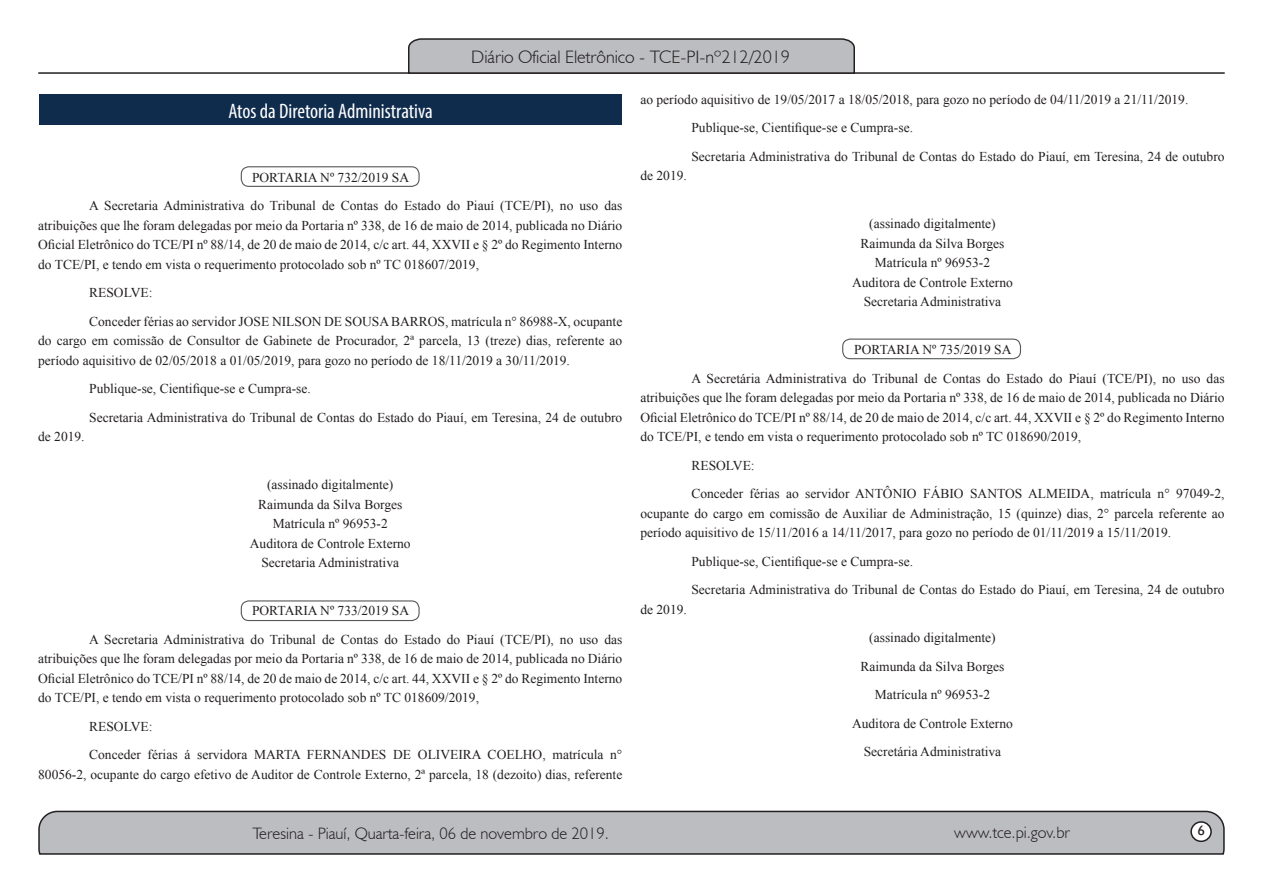
<style>
.page{position:relative;width:1263px;height:893px;background:#fff}
.page>*{position:absolute;margin:0;border:0;box-sizing:border-box;transform-origin:0 0}
.t1{font:condensed 21px "Myriad Pro";color:#fff}
.t2{font:300 18px "Humanist 521 BT";color:#231f20}
.t3{font:300 16.5px "Humanist 521 BT";color:#231f20}
.t4{font:15px "Estrangelo Edessa";color:#231f20}
.parag__12{font:13.5px/19.5px "Times New Roman";color:#231f20;text-align:justify}
.assinatura_centraliz{font:13.5px "Times New Roman";color:#231f20}
.PROC_CENTRALIZADO{font:13.5px "Times New Roman";color:#231f20}
</style>
<div class="page">
<svg style="left:38px;top:810px;width:1187px;height:45px;background:#b3b3b6"></svg>
<div style="left:1191px;top:822px;width:20px;height:19px;background:#fff;border-radius:50%"></div>
<div style="left:1190px;top:821px;width:22px;height:21px;border:2px solid #231f20;border-radius:50%"></div>
<hr style="left:38px;top:72px;width:1187px;height:2px;background:#231f20">
<svg style="left:407px;top:38px;width:449px;height:36px;background:#aeafb2"></svg>
<div style="left:39px;top:94px;width:583px;height:31px;background:#102c4d"></div>
<div style="left:241px;top:166px;width:179px;height:21px;border:1px solid #57585a;border-radius:8px"></div>
<div style="left:241px;top:600px;width:179px;height:21px;border:1px solid #57585a;border-radius:8px"></div>
<div style="left:842px;top:339px;width:179px;height:20px;border:1px solid #57585a;border-radius:8px"></div>
<h2 class="t2" style="left:471px;top:46px;width:320px">Diário Oficial Eletrônico - TCE-PI-nº212/2019</h2>
<p class="t1" style="left:228px;top:98px;width:206px">Atos da Diretoria Administrativa</p>
<p class="assinatura_centraliz" style="left:252px;top:168px;width:159px">PORTARIA Nº 732/2019 SA</p>
<p class="parag__12" style="left:38px;top:196px;width:586px;text-indent:51px">A Secretaria Administrativa do Tribunal de Contas do Estado do Piauí (TCE/PI), no uso das atribuições que lhe foram delegadas por meio da Portaria nº 338, de 16 de maio de 2014, publicada no Diário Oficial Eletrônico do TCE/PI nº 88/14, de 20 de maio de 2014, c/c art. 44, XXVII e § 2º do Regimento Interno do TCE/PI, e tendo em vista o requerimento protocolado sob nº TC 018607/2019,</p>
<p class="parag__12" style="left:89px;top:283px;width:65px">RESOLVE:</p>
<p class="parag__12" style="left:38px;top:311px;width:586px;text-indent:51px">Conceder férias ao servidor JOSE NILSON DE SOUSA BARROS, matrícula n° 86988-X, ocupante do cargo em comissão de Consultor de Gabinete de Procurador, 2ª parcela, 13 (treze) dias, referente ao período aquisitivo de 02/05/2018 a 01/05/2019, para gozo no período de 18/11/2019 a 30/11/2019.</p>
<p class="parag__12" style="left:89px;top:379px;width:223px">Publique-se, Cientifique-se e Cumpra-se.</p>
<p class="parag__12" style="left:89px;top:407px;width:535px">Secretaria Administrativa do Tribunal de Contas do Estado do Piauí, em Teresina, 24 de outubro</p>
<p class="parag__12" style="left:38px;top:427px;width:48px">de 2019.</p>
<p class="assinatura_centraliz" style="left:267px;top:476px;width:128px">(assinado digitalmente)</p>
<p class="assinatura_centraliz" style="left:258px;top:495px;width:146px">Raimunda da Silva Borges</p>
<p class="assinatura_centraliz" style="left:273px;top:515px;width:117px">Matrícula nº 96953-2</p>
<p class="assinatura_centraliz" style="left:250px;top:534px;width:162px">Auditora de Controle Externo</p>
<p class="assinatura_centraliz" style="left:261px;top:554px;width:139px">Secretaria Administrativa</p>
<p class="PROC_CENTRALIZADO" style="left:252px;top:602px;width:159px">PORTARIA Nº 733/2019 SA</p>
<p class="parag__12" style="left:38px;top:629px;width:586px;text-indent:51px">A Secretaria Administrativa do Tribunal de Contas do Estado do Piauí (TCE/PI), no uso das atribuições que lhe foram delegadas por meio da Portaria nº 338, de 16 de maio de 2014, publicada no Diário Oficial Eletrônico do TCE/PI nº 88/14, de 20 de maio de 2014, c/c art. 44, XXVII e § 2º do Regimento Interno do TCE/PI, e tendo em vista o requerimento protocolado sob nº TC 018609/2019,</p>
<p class="parag__12" style="left:89px;top:716px;width:65px">RESOLVE:</p>
<p class="parag__12" style="left:38px;top:745px;width:586px;text-align:right">Conceder férias á servidora MARTA FERNANDES DE OLIVEIRA COELHO, matrícula n°<br>80056-2, ocupante do cargo efetivo de Auditor de Controle Externo, 2ª parcela, 18 (dezoito) dias, referente</p>
<p class="parag__12" style="left:640px;top:89px;width:549px">ao período aquisitivo de 19/05/2017 a 18/05/2018, para gozo no período de 04/11/2019 a 21/11/2019.</p>
<p class="parag__12" style="left:691px;top:118px;width:223px">Publique-se, Cientifique-se e Cumpra-se.</p>
<p class="parag__12" style="left:691px;top:146px;width:535px">Secretaria Administrativa do Tribunal de Contas do Estado do Piauí, em Teresina, 24 de outubro</p>
<p class="parag__12" style="left:640px;top:166px;width:48px">de 2019.</p>
<p class="assinatura_centraliz" style="left:869px;top:215px;width:128px">(assinado digitalmente)</p>
<p class="assinatura_centraliz" style="left:860px;top:234px;width:146px">Raimunda da Silva Borges</p>
<p class="assinatura_centraliz" style="left:875px;top:254px;width:117px">Matrícula nº 96953-2</p>
<p class="assinatura_centraliz" style="left:852px;top:273px;width:162px">Auditora de Controle Externo</p>
<p class="assinatura_centraliz" style="left:864px;top:293px;width:139px">Secretaria Administrativa</p>
<p class="assinatura_centraliz" style="left:854px;top:341px;width:159px">PORTARIA Nº 735/2019 SA</p>
<p class="parag__12" style="left:640px;top:368px;width:586px;text-indent:51px">A Secretária Administrativa do Tribunal de Contas do Estado do Piauí (TCE/PI), no uso das atribuições que lhe foram delegadas por meio da Portaria nº 338, de 16 de maio de 2014, publicada no Diário Oficial Eletrônico do TCE/PI nº 88/14, de 20 de maio de 2014, c/c art. 44, XXVII e § 2º do Regimento Interno do TCE/PI, e tendo em vista o requerimento protocolado sob nº TC 018690/2019,</p>
<p class="parag__12" style="left:691px;top:455px;width:65px">RESOLVE:</p>
<p class="parag__12" style="left:640px;top:484px;width:586px;text-indent:51px">Conceder férias ao servidor ANTÔNIO FÁBIO SANTOS ALMEIDA, matrícula n° 97049-2, ocupante do cargo em comissão de Auxiliar de Administração, 15 (quinze) dias, 2° parcela referente ao período aquisitivo de 15/11/2016 a 14/11/2017, para gozo no período de 01/11/2019 a 15/11/2019.</p>
<p class="parag__12" style="left:691px;top:551px;width:223px">Publique-se, Cientifique-se e Cumpra-se.</p>
<p class="parag__12" style="left:691px;top:580px;width:535px">Secretaria Administrativa do Tribunal de Contas do Estado do Piauí, em Teresina, 24 de outubro</p>
<p class="parag__12" style="left:640px;top:599px;width:48px">de 2019.</p>
<p class="parag__12" style="left:869px;top:628px;width:128px">(assinado digitalmente)</p>
<p class="parag__12" style="left:860px;top:656px;width:146px">Raimunda da Silva Borges</p>
<p class="parag__12" style="left:875px;top:685px;width:117px">Matrícula nº 96953-2</p>
<p class="parag__12" style="left:852px;top:713px;width:162px">Auditora de Controle Externo</p>
<p class="parag__12" style="left:864px;top:742px;width:139px">Secretária Administrativa</p>
<p class="t3" style="left:252px;top:823px;width:358px">Teresina - Piauí, Quarta-feira, 06 de novembro de 2019.</p>
<p class="t3" style="left:954px;top:822px;width:117px">www.tce.pi.gov.br</p>
<p class="t4" style="left:1197px;top:823px;width:9px">6</p>
</div>
